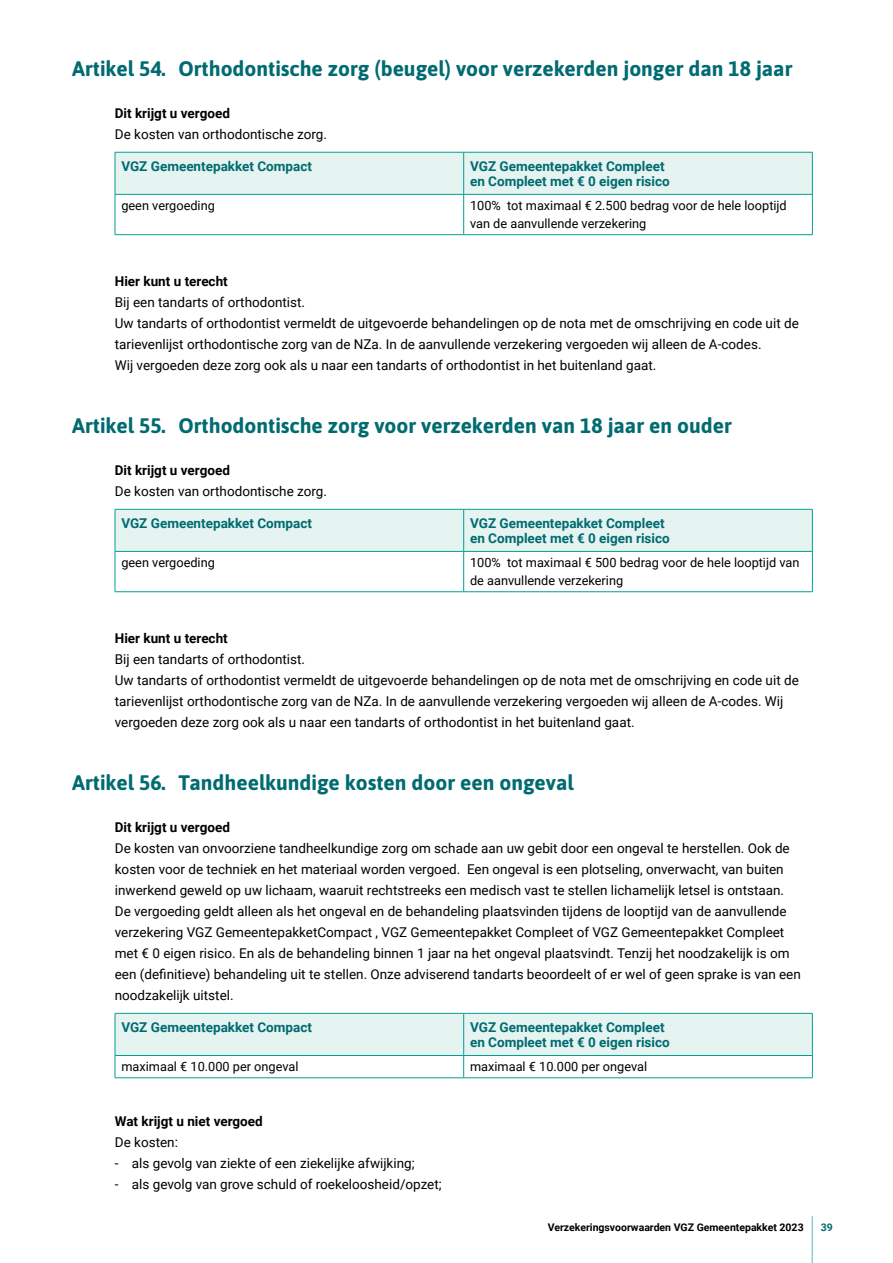
<style>
.page{position:relative;width:893px;height:1263px;background:#fff}
.page>*{position:absolute;margin:0;border:0;box-sizing:border-box;transform-origin:0 0}
.H2_kop_nummer{font:700 21px "Asap";color:#006b70}
._0_plat_inspring_10m{font:13.5px/21px "Roboto";color:#000}
.tabel_kop{font:700 13.5px/15px "Roboto";color:#006b70}
.H4_kop{font:700 13.5px "Roboto";color:#000}
.tabel_plat{font:12.75px/18px "Roboto";color:#000}
.t1{font:700 10.5px "Roboto";color:#000}
.t2{font:700 10.5px "Roboto";color:#006b70}
</style>
<div class="page">
<hr style="left:812px;top:1216px;width:1px;height:47px;background:#52bbb3">
<div style="left:116px;top:153px;width:696px;height:41px;background:#e5f3f1"></div>
<hr style="left:115px;top:152px;width:349px;height:1px;background:#059f8e">
<hr style="left:115px;top:152px;width:1px;height:42px;background:#059f8e">
<hr style="left:115px;top:194px;width:349px;height:1px;background:#059f8e">
<hr style="left:464px;top:152px;width:349px;height:1px;background:#059f8e">
<hr style="left:463px;top:152px;width:1px;height:42px;background:#059f8e">
<hr style="left:812px;top:152px;width:1px;height:42px;background:#059f8e">
<hr style="left:464px;top:194px;width:349px;height:1px;background:#059f8e">
<hr style="left:115px;top:195px;width:1px;height:39px;background:#059f8e">
<hr style="left:115px;top:234px;width:349px;height:1px;background:#059f8e">
<hr style="left:463px;top:195px;width:1px;height:39px;background:#059f8e">
<hr style="left:812px;top:195px;width:1px;height:39px;background:#059f8e">
<hr style="left:464px;top:234px;width:349px;height:1px;background:#059f8e">
<div style="left:116px;top:510px;width:696px;height:41px;background:#e5f3f1"></div>
<hr style="left:115px;top:509px;width:349px;height:1px;background:#059f8e">
<hr style="left:115px;top:509px;width:1px;height:42px;background:#059f8e">
<hr style="left:115px;top:551px;width:349px;height:1px;background:#059f8e">
<hr style="left:464px;top:509px;width:349px;height:1px;background:#059f8e">
<hr style="left:463px;top:509px;width:1px;height:42px;background:#059f8e">
<hr style="left:812px;top:509px;width:1px;height:42px;background:#059f8e">
<hr style="left:464px;top:551px;width:349px;height:1px;background:#059f8e">
<hr style="left:115px;top:552px;width:1px;height:39px;background:#059f8e">
<hr style="left:115px;top:591px;width:349px;height:1px;background:#059f8e">
<hr style="left:463px;top:552px;width:1px;height:39px;background:#059f8e">
<hr style="left:812px;top:552px;width:1px;height:39px;background:#059f8e">
<hr style="left:464px;top:591px;width:349px;height:1px;background:#059f8e">
<hr style="left:115px;top:1077px;width:349px;height:1px;background:#059f8e">
<svg style="left:115px;top:1013px;width:698px;height:64px"></svg>
<hr style="left:464px;top:1077px;width:349px;height:1px;background:#059f8e">
<h2 class="H2_kop_nummer" style="left:72px;top:54px;width:722px">Artikel 54. Orthodontische zorg (beugel) voor verzekerden jonger dan 18 jaar</h2>
<p class="H4_kop" style="left:115px;top:104px;width:117px">Dit krijgt u vergoed</p>
<p class="_0_plat_inspring_10m" style="left:115px;top:123px;width:214px">De kosten van orthodontische zorg.</p>
<p class="tabel_kop" style="left:121px;top:158px;width:192px">VGZ Gemeentepakket Compact</p>
<p class="tabel_kop" style="left:470px;top:158px;width:201px">VGZ Gemeentepakket Compleet en Compleet met € 0 eigen risico</p>
<p class="tabel_plat" style="left:121px;top:196px;width:95px">geen vergoeding</p>
<p class="tabel_plat" style="left:470px;top:196px;width:318px">100% tot maximaal € 2.500 bedrag voor de hele looptijd van de aanvullende verzekering</p>
<p class="H4_kop" style="left:115px;top:272px;width:114px">Hier kunt u terecht</p>
<p class="_0_plat_inspring_10m" style="left:115px;top:291px;width:192px">Bij een tandarts of orthodontist.</p>
<p class="_0_plat_inspring_10m" style="left:115px;top:312px;width:686px">Uw tandarts of orthodontist vermeldt de uitgevoerde behandelingen op de nota met de omschrijving en code uit de tarievenlijst orthodontische zorg van de NZa. In de aanvullende verzekering vergoeden wij alleen de A-codes.<br>Wij vergoeden deze zorg ook als u naar een tandarts of orthodontist in het buitenland gaat.</p>
<h2 class="H2_kop_nummer" style="left:72px;top:411px;width:661px">Artikel 55. Orthodontische zorg voor verzekerden van 18 jaar en ouder</h2>
<p class="H4_kop" style="left:115px;top:461px;width:117px">Dit krijgt u vergoed</p>
<p class="_0_plat_inspring_10m" style="left:115px;top:480px;width:214px">De kosten van orthodontische zorg.</p>
<p class="tabel_kop" style="left:121px;top:515px;width:192px">VGZ Gemeentepakket Compact</p>
<p class="tabel_kop" style="left:470px;top:515px;width:201px">VGZ Gemeentepakket Compleet en Compleet met € 0 eigen risico</p>
<p class="tabel_plat" style="left:121px;top:553px;width:95px">geen vergoeding</p>
<p class="tabel_plat" style="left:470px;top:553px;width:331px">100% tot maximaal € 500 bedrag voor de hele looptijd van de aanvullende verzekering</p>
<p class="H4_kop" style="left:115px;top:629px;width:114px">Hier kunt u terecht</p>
<p class="_0_plat_inspring_10m" style="left:115px;top:648px;width:192px">Bij een tandarts of orthodontist.</p>
<p class="_0_plat_inspring_10m" style="left:115px;top:669px;width:686px">Uw tandarts of orthodontist vermeldt de uitgevoerde behandelingen op de nota met de omschrijving en code uit de tarievenlijst orthodontische zorg van de NZa. In de aanvullende verzekering vergoeden wij alleen de A-codes. Wij vergoeden deze zorg ook als u naar een tandarts of orthodontist in het buitenland gaat.</p>
<h2 class="H2_kop_nummer" style="left:72px;top:768px;width:503px">Artikel 56. Tandheelkundige kosten door een ongeval</h2>
<p class="H4_kop" style="left:115px;top:818px;width:117px">Dit krijgt u vergoed</p>
<p class="_0_plat_inspring_10m" style="left:115px;top:837px;width:676px">De kosten van onvoorziene tandheelkundige zorg om schade aan uw gebit door een ongeval te herstellen. Ook de kosten voor de techniek en het materiaal worden vergoed. Een ongeval is een plotseling, onverwacht, van buiten inwerkend geweld op uw lichaam, waaruit rechtstreeks een medisch vast te stellen lichamelijk letsel is ontstaan.</p>
<p class="_0_plat_inspring_10m" style="left:115px;top:900px;width:688px">De vergoeding geldt alleen als het ongeval en de behandeling plaatsvinden tijdens de looptijd van de aanvullende verzekering VGZ GemeentepakketCompact , VGZ Gemeentepakket Compleet of VGZ Gemeentepakket Compleet met € 0 eigen risico. En als de behandeling binnen 1 jaar na het ongeval plaatsvindt. Tenzij het noodzakelijk is om een (definitieve) behandeling uit te stellen. Onze adviserend tandarts beoordeelt of er wel of geen sprake is van een noodzakelijk uitstel.</p>
<p class="tabel_kop" style="left:121px;top:1019px;width:192px">VGZ Gemeentepakket Compact</p>
<p class="tabel_kop" style="left:470px;top:1019px;width:201px">VGZ Gemeentepakket Compleet en Compleet met € 0 eigen risico</p>
<p class="tabel_plat" style="left:121px;top:1057px;width:179px">maximaal € 10.000 per ongeval</p>
<p class="tabel_plat" style="left:470px;top:1057px;width:179px">maximaal € 10.000 per ongeval</p>
<p class="H4_kop" style="left:115px;top:1112px;width:149px">Wat krijgt u niet vergoed</p>
<p class="_0_plat_inspring_10m" style="left:115px;top:1131px;width:65px">De kosten:</p>
<p class="_0_plat_inspring_10m" style="left:115px;top:1152px;width:301px">- als gevolg van ziekte of een ziekelijke afwijking;</p>
<p class="_0_plat_inspring_10m" style="left:115px;top:1173px;width:328px">- als gevolg van grove schuld of roekeloosheid/opzet;</p>
<p class="t1" style="left:548px;top:1220px;width:257px">Verzekeringsvoorwaarden VGZ Gemeentepakket 2023</p>
<p class="t2" style="left:821px;top:1220px;width:14px">39</p>
</div>
